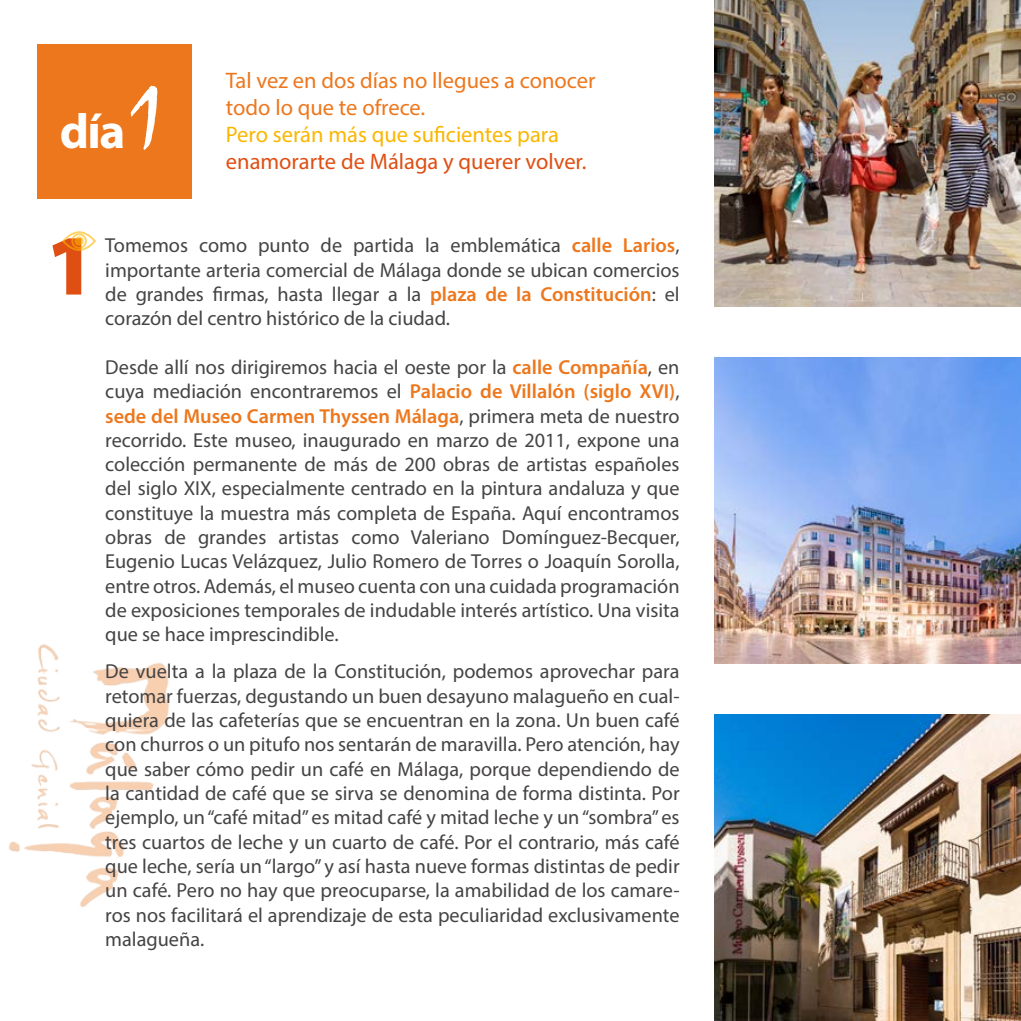
<style>
.page{position:relative;width:1021px;height:1021px;background:#fff}
.page>*{position:absolute;margin:0;border:0;box-sizing:border-box;transform-origin:0 0}
.t1{font:900 86.4px "Myriad Pro";color:#df4f13}
.t2{font:700 49.05px "Myriad Pro";color:#fff}
.t3{font:22.5px/27px "Myriad Pro";color:#ed771d}
.t4{font:22.5px "Myriad Pro";color:#df4f13}
.t5{font:22.5px "Myriad Pro";color:#fab700}
.t6{font:20.25px/24.3px "Myriad Pro";color:#454344;text-align:justify}
.s1{font-weight:600;color:#ed771d}
</style>
<div class="page">
<img style="left:8px;top:644px;width:161px;height:264px">
<svg style="left:62px;top:231px;width:34px;height:20px"></svg>
<div style="left:38px;top:44px;width:154px;height:155px;background:#ed771d"></div>
<img style="left:714px;top:714px;width:306px;height:306px">
<img style="left:714px;top:357px;width:306px;height:306px">
<img style="left:714px;top:0;width:306px;height:306px">
<h2 class="t2" style="left:60px;top:104px;width:67px">día</h2>
<p class="t3" style="left:226px;top:67px;width:371px">Tal vez en dos días no llegues a conocer todo lo que te ofrece.</p>
<p class="t5" style="left:226px;top:121px;width:334px">Pero serán más que suficientes para</p>
<p class="t4" style="left:226px;top:148px;width:362px">enamorarte de Málaga y querer volver.</p>
<h1 class="t1" style="left:46px;top:216px;width:51px">1</h1>
<p class="t6" style="left:105px;top:233px;width:576px">Tomemos como punto de partida la emblemática <span class="s1">calle Larios</span>, importante arteria comercial de Málaga donde se ubican comercios de grandes firmas, hasta llegar a la <span class="s1">plaza de la Constitución</span>: el corazón del centro histórico de la ciudad.</p>
<p class="t6" style="left:105px;top:354px;width:576px">Desde allí nos dirigiremos hacia el oeste por la <span class="s1">calle Compañía</span>, en cuya mediación encontraremos el <span class="s1">Palacio de Villalón (siglo XVI)</span>, <span class="s1">sede del Museo Carmen Thyssen Málaga</span>, primera meta de nuestro recorrido. Este museo, inaugurado en marzo de 2011, expone una colección permanente de más de 200 obras de artistas españoles del siglo XIX, especialmente centrado en la pintura andaluza y que constituye la muestra más completa de España. Aquí encontramos obras de grandes artistas como Valeriano Domínguez-Becquer, Eugenio Lucas Velázquez, Julio Romero de Torres o Joaquín Sorolla, entre otros. Además, el museo cuenta con una cuidada programación de exposiciones temporales de indudable interés artístico. Una visita que se hace imprescindible.</p>
<p class="t6" style="left:105px;top:659px;width:576px">De vuelta a la plaza de la Constitución, podemos aprovechar para retomar fuerzas, degustando un buen desayuno malagueño en cual&shy;quiera de las cafeterías que se encuentran en la zona. Un buen café con churros o un pitufo nos sentarán de maravilla. Pero atención, hay que saber cómo pedir un café en Málaga, porque dependiendo de la cantidad de café que se sirva se denomina de forma distinta. Por ejemplo, un “café mitad” es mitad café y mitad leche y un “sombra” es tres cuartos de leche y un cuarto de café. Por el contrario, más café que leche, sería un “largo” y así hasta nueve formas distintas de pedir un café. Pero no hay que preocuparse, la amabilidad de los camare&shy;ros nos facilitará el aprendizaje de esta peculiaridad exclusivamente malagueña.</p>
</div>
